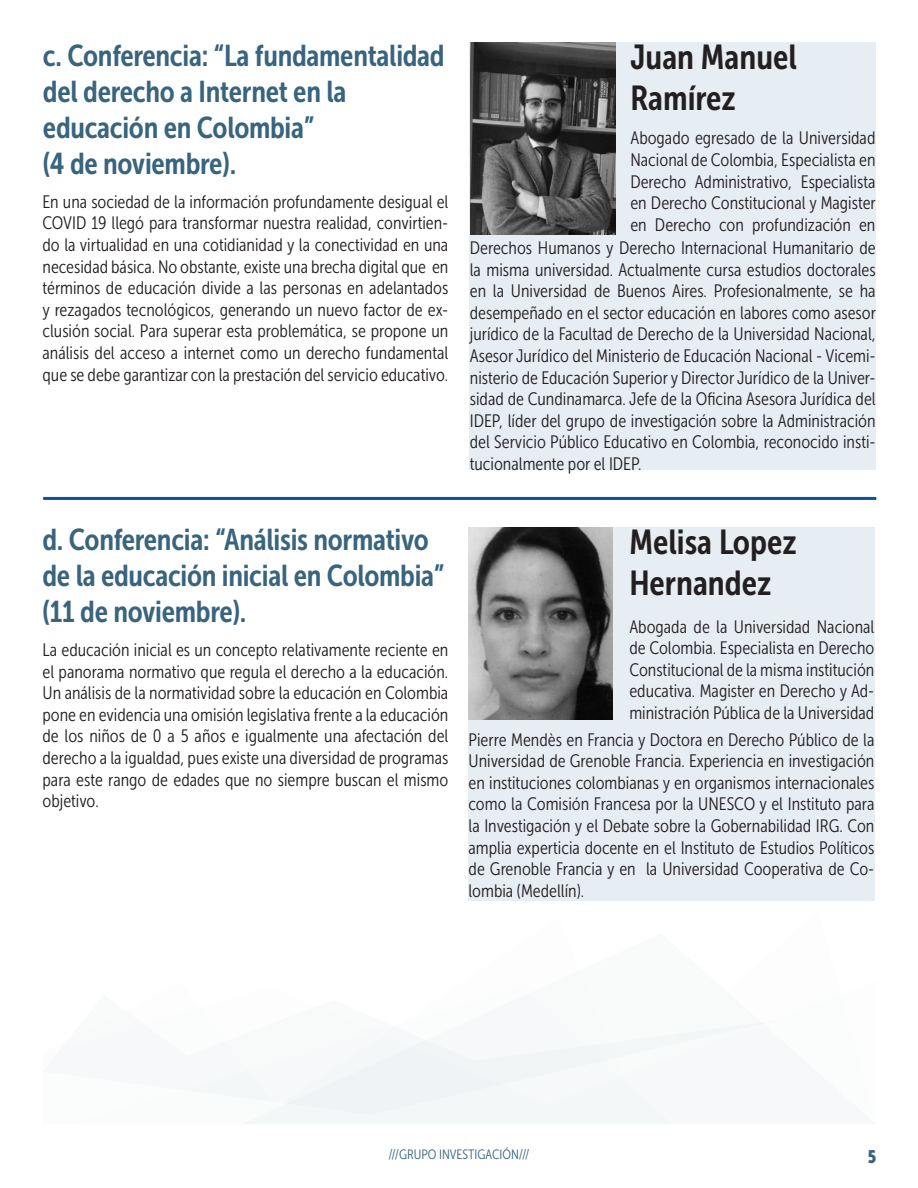
<style>
.page{position:relative;width:918px;height:1188px;background:#fff}
.page>*{position:absolute;margin:0;border:0;box-sizing:border-box;transform-origin:0 0}
.t1{font:34.5px/41.4px "Museo Sans Condensed 700";color:#231f20}
.t2{font:30px/36px "Museo Sans Condensed 700";letter-spacing:-.01em;color:#38647e}
.t3{font:18px/21.6px "Museo Sans Condensed 300";color:#231f20;text-align:justify}
.t4{font:18px "Museo Sans Condensed 900";color:#38647e}
.t5{font:13.5px "Museo Sans Condensed 300";color:#38647e}
</style>
<div class="page">
<div style="left:470px;top:43px;width:406px;height:427px;background:#e7eef3"></div>
<div style="left:468px;top:527px;width:406px;height:374px;background:#e7eef3"></div>
<img style="left:471px;top:42px;width:144px;height:193px">
<img style="left:469px;top:527px;width:144px;height:193px">
<hr style="left:43px;top:497px;width:833px;height:3px;background:#0b548e">
<div style="left:185px;top:1023px;width:578px;height:101px;background:#f6f8f9"></div>
<p class="t2" style="left:43px;top:37px;width:403px">c. Conferencia: “La fundamentalidad del derecho a Internet en la educación en Colombia”</p>
<p class="t2" style="left:43px;top:145px;width:195px">(4 de noviembre).</p>
<p class="t3" style="left:43px;top:191px;width:407px">En una sociedad de la información profundamente desigual el COVID 19 llegó para transformar nuestra realidad, convirtien&shy;do la virtualidad en una cotidianidad y la conectividad en una necesidad básica. No obstante, existe una brecha digital que en términos de educación divide a las personas en adelantados y rezagados tecnológicos, generando un nuevo factor de ex&shy;clusión social. Para superar esta problemática, se propone un análisis del acceso a internet como un derecho fundamental que se debe garantizar con la prestación del servicio educativo.</p>
<p class="t1" style="left:630px;top:36px;width:168px">Juan Manuel<br>Ramírez</p>
<p class="t3" style="left:630px;top:128px;width:247px">Abogado egresado de la Universidad Nacional de Colombia, Especialista en Derecho Administrativo, Especialista en Derecho Constitucional y Magister en Derecho con profundización en</p>
<p class="t3" style="left:470px;top:237px;width:408px">Derechos Humanos y Derecho Internacional Humanitario de la misma universidad. Actualmente cursa estudios doctorales en la Universidad de Buenos Aires. Profesionalmente, se ha desempeñado en el sector educación en labores como asesor jurídico de la Facultad de Derecho de la Universidad Nacional, Asesor Jurídico del Ministerio de Educación Nacional - Vicemi&shy;nisterio de Educación Superior y Director Jurídico de la Univer&shy;sidad de Cundinamarca. Jefe de la Oficina Asesora Jurídica del IDEP, líder del grupo de investigación sobre la Administración del Servicio Público Educativo en Colombia, reconocido insti&shy;tucionalmente por el IDEP.</p>
<p class="t2" style="left:43px;top:522px;width:404px">d. Conferencia: “Análisis normativo de la educación inicial en Colombia”</p>
<p class="t2" style="left:43px;top:594px;width:205px">(11 de noviembre).</p>
<p class="t3" style="left:43px;top:639px;width:407px">La educación inicial es un concepto relativamente reciente en el panorama normativo que regula el derecho a la educación.<br>Un análisis de la normatividad sobre la educación en Colombia pone en evidencia una omisión legislativa frente a la educación de los niños de 0 a 5 años e igualmente una afectación del derecho a la igualdad, pues existe una diversidad de programas para este rango de edades que no siempre buscan el mismo objetivo.</p>
<p class="t1" style="left:629px;top:521px;width:169px">Melisa Lopez<br>Hernandez</p>
<p class="t3" style="left:629px;top:616px;width:247px">Abogada de la Universidad Nacional de Colombia. Especialista en Derecho Constitucional de la misma institución educativa. Magister en Derecho y Ad&shy;ministración Pública de la Universidad</p>
<p class="t3" style="left:469px;top:729px;width:407px">Pierre Mendès en Francia y Doctora en Derecho Público de la Universidad de Grenoble Francia. Experiencia en investigación en instituciones colombianas y en organismos internacionales como la Comisión Francesa por la UNESCO y el Instituto para la Investigación y el Debate sobre la Gobernabilidad IRG. Con amplia experticia docente en el Instituto de Estudios Políticos de Grenoble Francia y en la Universidad Cooperativa de Co&shy;lombia (Medellín).</p>
<p class="t5" style="left:388px;top:1147px;width:143px">///GRUPO INVESTIGACIÓN///</p>
<p class="t4" style="left:868px;top:1146px;width:10px">5</p>
</div>
